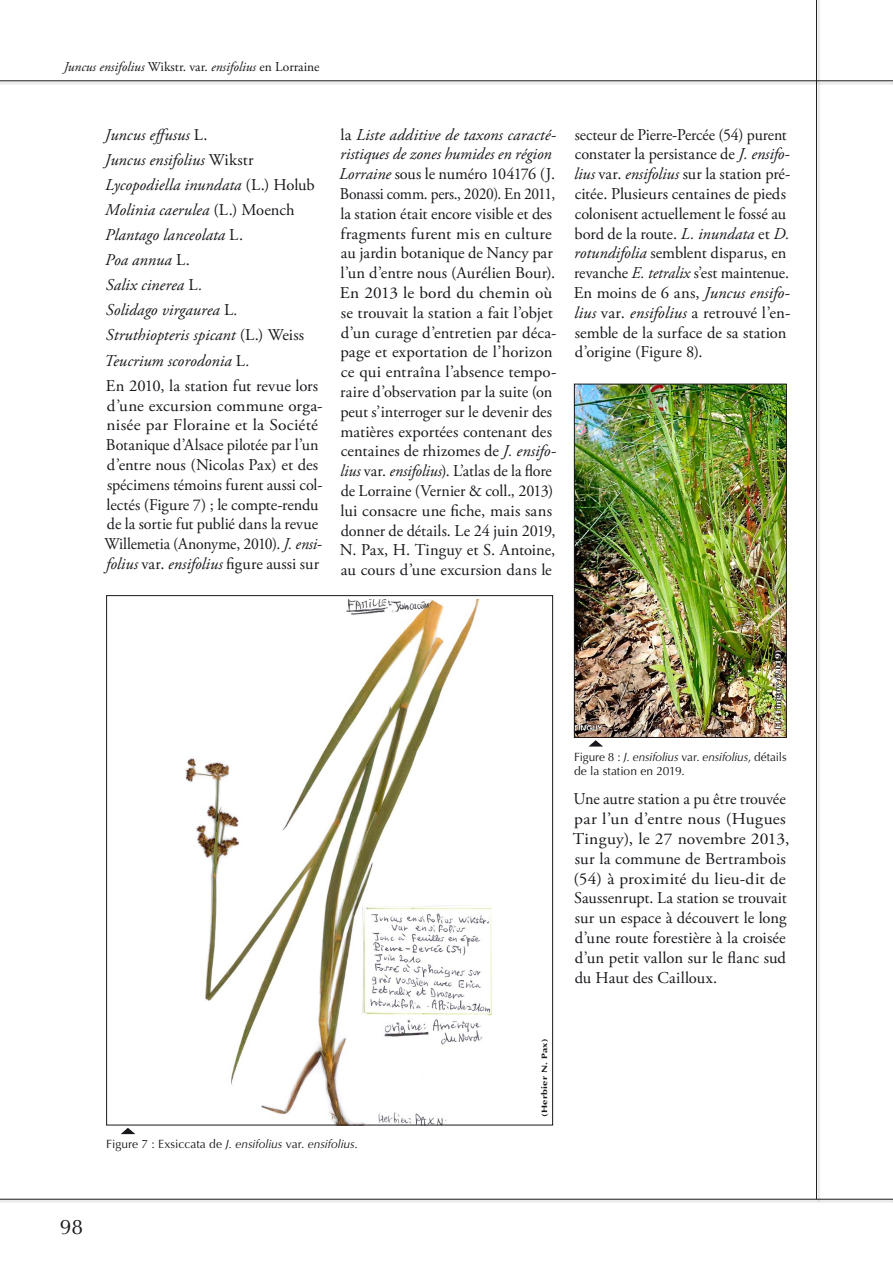
<style>
.page{position:relative;width:893px;height:1263px;background:#fff}
.page>*{position:absolute;margin:0;border:0;box-sizing:border-box;transform-origin:0 0}
.t1{font:21px "Optima";color:#1a171c}
.t2{font:16.5px/19.8px "Adobe Garamond Pro";color:#1a171c}
.t3{font:16.5px/19.8px "Adobe Garamond Pro";color:#1a171c;scale:.96 1}
.t4{font:italic 16.5px/25px "Adobe Garamond Pro";letter-spacing:.005em;color:#1a171c}
.t5{font:italic 13.5px "Adobe Garamond Pro";color:#1a171c}
.t6{font:12px/14.4px "Optima";color:#1a171c}
.t7{font:700 7.8px "Optima";letter-spacing:.02em;color:#1a171c;scale:1.33 1}
.t8{font:700 7.8px "Optima";letter-spacing:.02em;color:#fff;scale:1.33 1}
.s1{font-style:normal}
.s2{font-style:italic}
</style>
<div class="page">
<hr style="left:0;top:81px;width:893px;height:4px;background:#ededee">
<hr style="left:0;top:81px;width:893px;height:1px;background:#1a171c">
<hr style="left:0;top:1199px;width:893px;height:4px;background:#ededee">
<hr style="left:0;top:1199px;width:893px;height:1px;background:#1a171c">
<hr style="left:817px;top:0;width:3px;height:1203px;background:#efefef">
<hr style="left:816px;top:0;width:1px;height:1199px;background:#1a171c">
<img style="left:185px;top:600px;width:307px;height:523px">
<svg style="left:121px;top:1128px;width:14px;height:6px"></svg>
<img style="left:576px;top:386px;width:209px;height:350px">
<div style="left:574px;top:384px;width:213px;height:354px;border:1px solid #1a171c"></div>
<svg style="left:589px;top:740px;width:14px;height:6px"></svg>
<svg style="left:774px;top:650px;width:9px;height:79px"></svg>
<p class="t5" style="left:64px;top:59px;width:257px">Juncus ensifolius <span class="s1">Wikstr. var.</span> ensifolius <span class="s1">en Lorraine</span></p>
<p class="t4" style="left:104px;top:122px;width:216px">Juncus effusus <span class="s1">L.<br></span>Juncus ensifolius <span class="s1">Wikstr<br></span>Lycopodiella inundata <span class="s1">(L.) Holub<br></span>Molinia caerulea <span class="s1">(L.) Moench<br></span>Plantago lanceolata <span class="s1">L.<br></span>Poa annua <span class="s1">L.<br></span>Salix cinerea <span class="s1">L</span>.<br>Solidago virgaurea <span class="s1">L</span>.<br>Struthiopteris spicant <span class="s1">(L.) Weiss<br></span>Teucrium scorodonia <span class="s1">L</span>.<br><span class="s1">En 2010, la station fut revue lors</span></p>
<p class="t2" style="left:104px;top:396px;width:220px">d’une excursion commune orga&shy;nisée par Floraine et la Société Botanique d’Alsace pilotée par l’un d’entre nous (Nicolas Pax) et des spécimens témoins furent aussi col&shy;lectés (Figure 7) ; le compte-rendu de la sortie fut publié dans la revue Willemetia (Anonyme, 2010). <span class="s2">J. ensi&shy;folius</span> var. <span class="s2">ensifolius</span> figure aussi sur</p>
<p class="t2" style="left:339px;top:125px;width:219px">la <span class="s2">Liste additive de taxons caracté&shy;ristiques de zones humides en région Lorraine</span> sous le numéro 104176 (J.<br>Bonassi comm. pers., 2020). En 2011, la station était encore visible et des fragments furent mis en culture au jardin botanique de Nancy par l’un d’entre nous (Aurélien Bour).<br>En 2013 le bord du chemin où se trouvait la station a fait l’objet d’un curage d’entretien par déca&shy;page et exportation de l’horizon ce qui entraîna l’absence tempo&shy;raire d’observation par la suite (on peut s’interroger sur le devenir des matières exportées contenant des centaines de rhizomes de <span class="s2">J. ensifo&shy;lius</span> var. <span class="s2">ensifolius</span>). L’atlas de la flore de Lorraine (Vernier &amp; coll., 2013) lui consacre une fiche, mais sans donner de détails. Le 24 juin 2019, N. Pax, H. Tinguy et S. Antoine, au cours d’une excursion dans le</p>
<p class="t3" style="left:574px;top:125px;width:227px">secteur de Pierre-Percée (54) purent constater la persistance de <span class="s2">J. ensifo&shy;lius</span> var. <span class="s2">ensifolius</span> sur la station pré&shy;citée. Plusieurs centaines de pieds colonisent actuellement le fossé au bord de la route. <span class="s2">L. inundata</span> et <span class="s2">D. rotundifolia</span> semblent disparus, en revanche <span class="s2">E. tetralix</span> s’est maintenue.<br>En moins de 6 ans, <span class="s2">Juncus ensifo&shy;lius</span> var. <span class="s2">ensifolius</span> a retrouvé l’en&shy;semble de la surface de sa station d’origine (Figure 8).</p>
<p class="t7" style="left:540px;top:1117px;width:60px;rotate:-90deg">(Herbier N. Pax)</p>
<p class="t8" style="left:773px;top:729px;width:61px;rotate:-90deg">H. Tinguy (2019)</p>
<p class="t6" style="left:574px;top:749px;width:214px">Figure 8 : <span class="s2">J. ensifolius</span> var. <span class="s2">ensifolius</span>, détails de la station en 2019.</p>
<p class="t2" style="left:573px;top:790px;width:218px">Une autre station a pu être trouvée par l’un d’entre nous (Hugues<br>Tinguy), le 27 novembre 2013, sur la commune de Bertrambois (54) à proximité du lieu-dit de<br>Saussenrupt. La station se trouvait sur un espace à découvert le long d’une route forestière à la croisée d’un petit vallon sur le flanc sud du Haut des Cailloux.</p>
<p class="t6" style="left:106px;top:1137px;width:253px">Figure 7 : Exsiccata de <span class="s2">J. ensifolius</span> var. <span class="s2">ensifolius</span>.</p>
<p class="t1" style="left:60px;top:1215px;width:25px">98</p>
</div>
